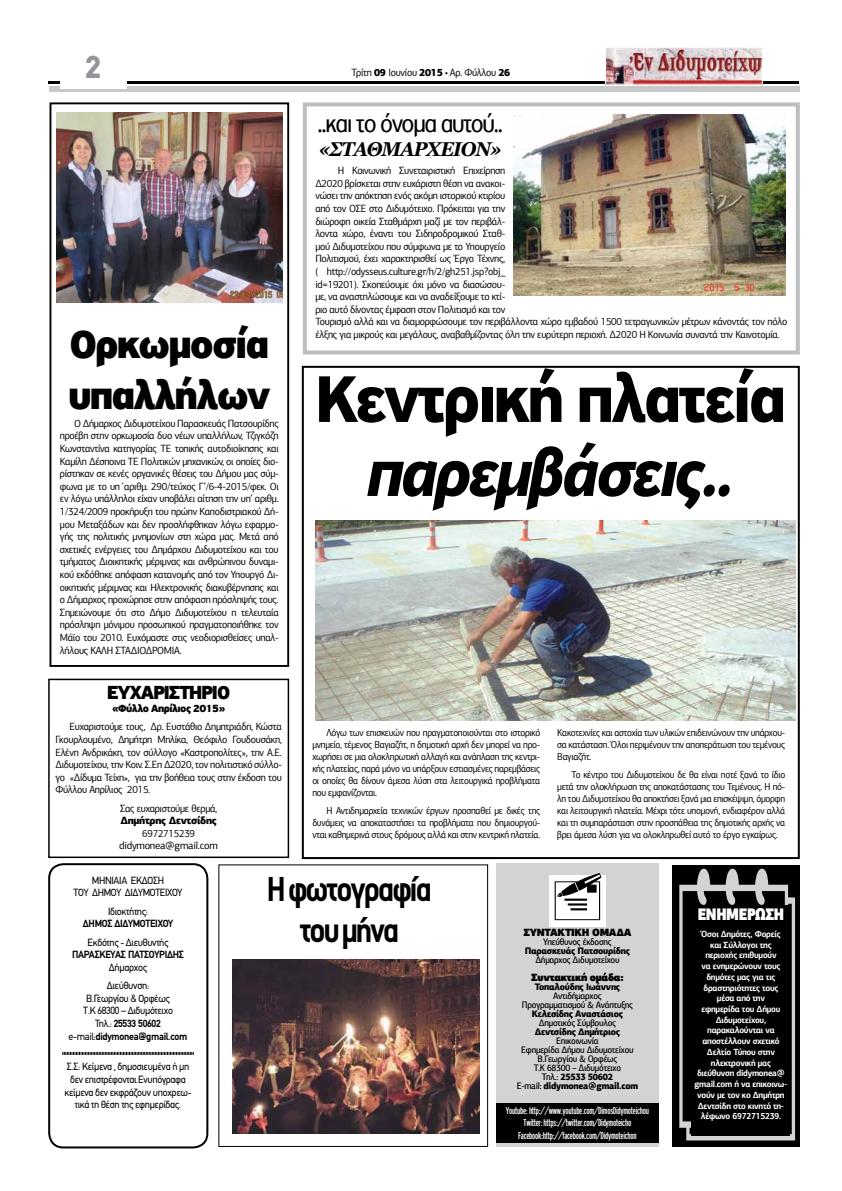
<style>
.page{position:relative;width:842px;height:1191px;background:#fff}
.page>*{position:absolute;margin:0;border:0;box-sizing:border-box;transform-origin:0 0}
.t1{font:700 70px "PF Highway Sans Pro";letter-spacing:-.05em;color:#000;scale:.95 1}
.t2{font:italic 700 70px "PF Highway Sans Pro";letter-spacing:-.05em;color:#000;scale:.95 1}
.t3{font:900 42px/50.4px "PF Highway Sans Pro";letter-spacing:-.05em;color:#000;scale:.95 1}
.t4{font:700 39px/41px "PF Premier Text";letter-spacing:-.05em;color:#000;text-align:center;scale:.9 1}
.t5{font:900 32px "PF Din Text";color:#939598}
.t6{font:26px "PF Highway Sans Pro";letter-spacing:-.05em;color:#000;scale:.95 1}
.t7{font:italic 700 20px "Georgia";letter-spacing:-.05em;color:#000;scale:.95 1}
.t8{font:900 20px "PF Highway Sans Pro";letter-spacing:-.045em;color:#000;scale:.95 1}
.t9{font:900 16.8px "PF Agora Sans Pro";letter-spacing:-.03em;color:#fff;scale:.76 1}
.t10{font:900 11px "PF Highway Sans Pro";letter-spacing:-.05em;color:#000;scale:.95 1}
.t11{font:10.5px/12.6px "PF Agora Sans Pro";letter-spacing:-.03em;color:#000;text-align:justify;scale:.95 1}
.t12{font:10.5px/12.6px "PF Din Text";letter-spacing:-.03em;color:#000;text-align:center;scale:.95 1}
.t13{font:10.5px/12.6px "PF Highway Gothic Comp";letter-spacing:-.03em;color:#fff;text-align:center;scale:.95 1}
.t14{font:700 10.5px "PF Din Text";letter-spacing:-.03em;color:#000;scale:.95 1}
.t15{font:900 10.5px "PF Agora Sans Pro";letter-spacing:-.03em;color:#000;scale:.9 1}
.t16{font:900 10.5px "PF Agora Sans Pro";letter-spacing:-.03em;color:#000;scale:.95 1}
.t17{font:10.1px/12.1px "PF Agora Sans Pro";letter-spacing:-.03em;color:#000;text-align:justify;scale:.92 1}
.t18{font:500 9.5px/9px "PF Agora Sans Pro";letter-spacing:-.03em;color:#000;text-align:center;scale:.9 1}
.t19{font:900 9.5px "PF Agora Sans Pro";letter-spacing:-.03em;color:#000;scale:.9 1}
.t20{font:700 8.9px/10.7px "PF Agora Sans Pro";letter-spacing:-.03em;color:#fff;text-align:center;scale:.93 1}
.s1{font-weight:900}
.s2{font-family:"Myriad Pro"}
.s3{font-weight:700}
</style>
<div class="page">
<div style="left:50px;top:86px;width:750px;height:5px;background:#c7c8ca"></div>
<hr style="left:49px;top:81px;width:750px;height:3px;background:#000">
<div style="left:60px;top:43px;width:66px;height:46px;background:#fff"></div>
<img style="left:607px;top:49px;width:154px;height:34px">
<div style="left:605px;top:47px;width:158px;height:38px;border:1px solid #fff"></div>
<svg style="left:63px;top:1052px;width:131px;height:3px"></svg>
<div style="left:48px;top:863px;width:160px;height:285px;border:2px solid #000;border-radius:14px"></div>
<div style="left:496px;top:863px;width:163px;height:283px;background:#d1d3d4"></div>
<div style="left:549px;top:875px;width:57px;height:51px;background:#fff"></div>
<div style="left:672px;top:865px;width:128px;height:281px;background:#000"></div>
<svg style="left:679px;top:868px;width:116px;height:272px"></svg>
<div style="left:692px;top:905px;width:98px;height:231px;background:#000"></div>
<div style="left:496px;top:1103px;width:163px;height:39px;background:#000"></div>
<div style="left:218px;top:864px;width:270px;height:283px;border:1px solid #000"></div>
<img style="left:232px;top:959px;width:248px;height:174px">
<div style="left:48px;top:678px;width:241px;height:180px;border:2px solid #000"></div>
<img style="left:56px;top:113px;width:226px;height:189px">
<div style="left:50px;top:102px;width:239px;height:565px;border:2px solid #000"></div>
<div style="left:303px;top:102px;width:497px;height:252px;border:4px solid #bcbec0"></div>
<img style="left:514px;top:115px;width:271px;height:180px">
<div style="left:302px;top:366px;width:498px;height:493px;border:2px solid #000"></div>
<img style="left:315px;top:520px;width:480px;height:200px">
<h3 class="t5" style="left:86px;top:48px;width:17px">2</h3>
<h2 class="t3" style="left:68px;top:320px;width:215px">Ορκωμοσία υπαλλήλων</h2>
<p class="t11" style="left:60px;top:417px;width:232px;text-indent:14px">Ο Δήμαρχος Διδυμοτείχου Παρασκευάς Πατσουρίδης προέβη στην ορκωμοσία δυο νέων υπαλλήλων, Τζιγκόζη Κωνσταντίνα κατηγορίας ΤΕ τοπικής αυτοδιοίκησης και Καμίλη Δέσποινα ΤΕ Πολιτικών μηχανικών, οι οποίες διο&shy;ρίστηκαν σε κενές οργανικές θέσεις του Δήμου μας σύμ&shy;φωνα με το υπ΄αριθμ. 290/τεύχος Γ’/6-4-2015/φεκ. Οι εν λόγω υπάλληλοι είχαν υποβάλει αίτηση την υπ’ αριθμ.<br>1/324/2009 προκήρυξη του πρώην Καποδιστριακού Δή&shy;μου Μεταξάδων και δεν προσλήφθηκαν λόγω εφαρμο&shy;γής της πολιτικής μνημονίων στη χώρα μας. Μετά από σχετικές ενέργειες του Δημάρχου Διδυμοτείχου και του τμήματος Διοικητικής μέριμνας και ανθρώπινου δυναμι&shy;κού εκδόθηκε απόφαση κατανομής από τον Υπουργό Δι&shy;οικητικής μέριμνας και Ηλεκτρονικής διακυβέρνησης και ο Δήμαρχος προχώρησε στην απόφαση πρόσληψής τους.<br>Σημειώνουμε ότι στο Δήμο Διδυμοτείχου η τελευταία πρόσληψη μόνιμου προσωπικού πραγματοποιήθηκε τον Μάϊο του 2010. Ευχόμαστε στις νεοδιορισθείσες υπαλ&shy;λήλους ΚΑΛΗ ΣΤΑΔΙΟΔΡΟΜΙΑ.</p>
<h3 class="t8" style="left:107px;top:680px;width:131px">Ευχαριστή ριο</h3>
<p class="t10" style="left:112px;top:701px;width:121px">«Φύλλο Απρίλιος 2015»</p>
<p class="t11" style="left:55px;top:720px;width:240px;text-indent:14px">Ευχαριστούμε τους, Δρ. Ευστάθιο Δημητριάδη, Κώστα Γκουρλουμένο, Δημήτρη Μηλίκα, Θεόφιλο Γουδουσάκη, Ελένη Ανδρικάκη, τον σύλλογο «Καστροπολίτες», την Α.Ε.<br>Διδυμοτείχου, την Κοιν. Σ.Επ Δ2020, τον πολιτιστικό σύλλο&shy;γο «Δίδυμα Τείχη», για την βοήθεια τους στην έκδοση του Φύλλου Απρίλιος 2015.</p>
<p class="t11" style="left:120px;top:801px;width:104px">Σας ευχαριστούμε θερμά,</p>
<p class="t16" style="left:120px;top:813px;width:103px">Δημήτρης Δεντσίδης</p>
<p class="t11" style="left:119px;top:827px;width:105px;text-align:center">6972715239 didymonea@gmail.com</p>
<p class="t11" style="left:351px;top:66px;width:169px">Τρίτη <span class="s1">09</span> Ιουνίου <span class="s1">2015</span> <span class="s2">•</span> Αρ. Φύλλου <span class="s1">26</span></p>
<h3 class="t6" style="left:318px;top:108px;width:197px">..και το όνομα αυτού..</h3>
<h3 class="t7" style="left:319px;top:136px;width:194px">«ΣΤΑΘΜΑΡΧΕΙΟΝ»</h3>
<p class="t11" style="left:315px;top:164px;width:498px;text-align:left;text-indent:22px">Η Κοινωνική Συνεταιριστική Επιχείρηση<br>Δ2020 βρίσκεται στην ευχάριστη θέση να ανακοι-<br>νώσει την απόκτηση ενός ακόμη ιστορικού κτιρίου<br>από τον ΟΣΕ στο Διδυμότειχο. Πρόκειται για την<br>διώροφη οικεία Σταθμάρχη μαζί με τον περιβάλ-<br>λοντα χώρο, έναντι του Σιδηροδρομικού Σταθ-<br>μού Διδυμοτείχου που σύμφωνα με το Υπουργείο<br>Πολιτισμού, έχει χαρακτηρισθεί ως Έργο Τέχνης,<br>( http://odysseus.culture.gr/h/2/gh251.jsp?obj_<br>id=19201). Σκοπεύουμε όχι μόνο να διασώσου-<br>με, να αναστηλώσουμε και να αναδείξουμε το κτί-<br>ριο αυτό δίνοντας έμφαση στον Πολιτισμό και τον<br>Τουρισμό αλλά και να διαμορφώσουμε τον περιβάλλοντα χώρο εμβαδού 1500 τετραγωνικών μέτρων κάνοντάς τον πόλο έλξης για μικρούς και μεγάλους, αναβαθμίζοντας όλη την ευρύτερη περιοχή. Δ2020 Η Κοινωνία συναντά την Καινοτομία.</p>
<h1 class="t1" style="left:315px;top:358px;width:497px">Kεντρική πλατεία</h1>
<h1 class="t2" style="left:367px;top:432px;width:389px">παρεμβάσεις..</h1>
<p class="t17" style="left:312px;top:726px;width:249px;text-indent:14px">Λόγω των επισκευών που πραγματοποιούνται στο ιστορικό μνημείο, τέμενος Βαγιαζήτ, η δημοτική αρχή δεν μπορεί να προ&shy;χωρήσει σε μια ολοκληρωτική αλλαγή και ανάπλαση της κεντρι&shy;κής πλατείας, παρά μόνο να υπάρξουν εστιασμένες παρεμβάσεις οι οποίες θα δίνουν άμεσα λύση στα λειτουργικά προβλήματα που εμφανίζονται.</p>
<p class="t17" style="left:312px;top:804px;width:249px;text-indent:14px">Η Αντιδημαρχεία τεχνικών έργων προσπαθεί με δικές της δυνάμεις να αποκαταστήσει τα προβλήματα που δημιουργού&shy;νται καθημερινά στους δρόμους αλλά και στην κεντρική πλατεία.</p>
<p class="t17" style="left:557px;top:726px;width:249px">Κακοτεχνίες και αστοχία των υλικών επιδεινώνουν την υπάρχου&shy;σα κατάσταση. Όλοι περιμένουν την αποπεράτωση του τεμένους Βαγιαζήτ.</p>
<p class="t17" style="left:557px;top:768px;width:249px;text-indent:14px">Το κέντρο του Διδυμοτείχου δε θα είναι ποτέ ξανά το ίδιο μετά την ολοκλήρωση της αποκατάστασης του Τεμένους. Η πό&shy;λη του Διδυμοτείχου θα αποκτήσει ξανά μια επισκέψιμη, όμορφη και λειτουργική πλατεία. Μέχρι τότε υπομονή, ενδιαφέρον αλλά και τη συμπαράσταση στην προσπάθεια της δημοτικής αρχής να βρει άμεσα λύση για να ολοκληρωθεί αυτό το έργο εγκαίρως.</p>
<p class="t12" style="left:74px;top:874px;width:116px">ΜΗΝΙΑΙΑ ΕΚΔΟΣΗ<br>ΤΟΥ ΔΗΜΟΥ ΔΙΔΥΜΟΤΕΙΧΟΥ</p>
<p class="t12" style="left:108px;top:905px;width:44px">Ιδιοκτήτης:</p>
<p class="t14" style="left:83px;top:917px;width:97px">ΔΗΜΟΣ ΔΙΔΥΜΟΤΕΙΧΟΥ</p>
<p class="t12" style="left:88px;top:935px;width:87px">Εκδότης - Διευθυντής</p>
<p class="t14" style="left:72px;top:948px;width:119px">ΠΑΡΑΣΚΕΥΑΣ ΠΑΤΣΟΥΡΙΔΗΣ</p>
<p class="t12" style="left:107px;top:958px;width:46px;line-height:18.3px;text-align:left">Δήμαρχος<br>Διεύθυνση:</p>
<p class="t12" style="left:69px;top:991px;width:127px">Β.Γεωργίου &amp; Ορφέως<br>Τ.Κ 68300 – Διδυμότειχο<br>Τηλ.: <span class="s3">25533 50602 </span>e-mail:<span class="s3">didymonea@gmail.com</span></p>
<p class="t12" style="left:65px;top:1060px;width:135px">Σ.Σ: Κείμενα , δημοσιευμένα ή μη δεν επιστρέφονται.Ενυπόγραφα κείμενα δεν εκφράζουν υποχρεω&shy;τικά τη θέση της εφημερίδας.</p>
<h3 class="t4" style="left:267px;top:868px;width:185px">Η φωτογραφία του μήνα</h3>
<p class="t15" style="left:523px;top:924px;width:121px">ΣΥΝΤΑΚΤΙΚΗ ΟΜΑΔΑ</p>
<p class="t18" style="left:543px;top:936px;width:78px">Υπεύθυνος έκδοσης</p>
<p class="t19" style="left:525px;top:944px;width:118px">Παρασκευάς Πατσουρίδης</p>
<p class="t18" style="left:535px;top:954px;width:95px">Δήμαρχος Διδυμοτείχου</p>
<p class="t15" style="left:531px;top:969px;width:104px">Συντακτική ομάδα:</p>
<p class="t19" style="left:535px;top:980px;width:97px">Τοπαλούδης Ιωάννης</p>
<p class="t18" style="left:522px;top:990px;width:125px">Αντιδήμαρχος<br>Προγραμματισμού &amp; Ανάπτυξης</p>
<p class="t19" style="left:532px;top:1007px;width:103px">Κελεσίδης Αναστάσιος</p>
<p class="t18" style="left:539px;top:1017px;width:87px">Δημοτικός Σύμβουλος</p>
<p class="t19" style="left:535px;top:1025px;width:96px">Δεντσίδης Δημήτριος</p>
<p class="t18" style="left:517px;top:1035px;width:137px">Επικοινωνία<br>Εφημερίδα Δήμου Διδυμοτείχου<br>Β.Γεωργίου &amp; Ορφέως<br>Τ.Κ 68300 – Διδυμότειχο<br>Τηλ.: <span class="s1">25533 50602<br></span>E-mail: <span class="s1">didymonea@gmail.com</span></p>
<p class="t13" style="left:506px;top:1104px;width:152px">Youtube: http://www.youtube.com/DimosDidymoteichou<br>Twitter: https://twitter.com/Didymoteicho<br>Facebook:http://facebook.com/Didymoteichon</p>
<h3 class="t9" style="left:698px;top:902px;width:115px">ΕΝΗΜΕΡΩΣΗ</h3>
<p class="t20" style="left:694px;top:928px;width:101px">Όσοι Δημότες, Φορείς και Σύλλογοι της περιοχής επιθυμούν<br>να ενημερώνουν τους δημότες μας για τις δραστηριότητες τους μέσα από την<br>εφημερίδα του Δήμου<br>Διδυμοτείχου, παρακαλούνται να αποστέλλουν σχετικό<br>Δελτίο Τύπου στην ηλεκτρονική μας διεύθυνση didymonea@ gmail.com ή να επικοινω&shy;νούν με τον κο Δημήτρη<br>Δεντσίδη στο κινητό τη&shy;λέφωνο 6972715239.</p>
</div>
